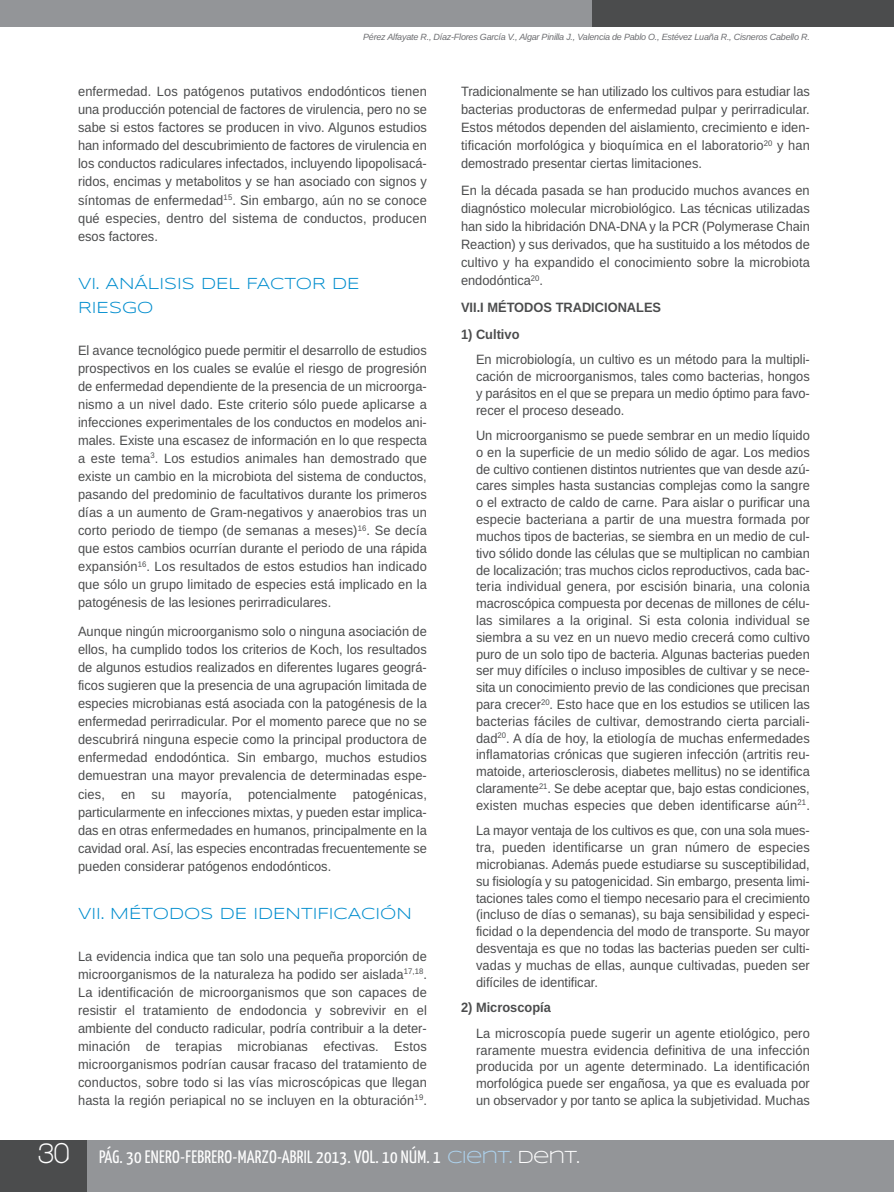
<style>
.page{position:relative;width:894px;height:1192px;background:#fff}
.page>*{position:absolute;margin:0;border:0;box-sizing:border-box;transform-origin:0 0}
.t1{font:18px "Yanone Kaffeesatz";letter-spacing:.015em;color:#fff}
.t2{font:16.5px/24px "Syncopate";color:#008dce}
.t3{font:13.5px/18px "Arimo";color:#4b4c4d;text-align:justify;scale:.95 1}
.t4{font:700 13.5px "Arimo";color:#4b4c4d;scale:.95 1}
.t5{font:italic 9px "Arimo";letter-spacing:-.025em;color:#6c6d70}
.s1{font-family:"Walkway";font-weight:700;font-size:30px}
.s2{font-family:"Syncopate";color:#add2ed}
.s3{font-family:"Syncopate"}
</style>
<div class="page">
<div style="left:0;top:1139px;width:893px;height:52px;background:#939598"></div>
<div style="left:0;top:0;width:600px;height:27px;background:#939598"></div>
<div style="left:593px;top:0;width:300px;height:27px;background:#4b4c4d"></div>
<div style="left:0;top:1139px;width:87px;height:52px;background:#4b4c4d"></div>
<p class="t5" style="left:363px;top:33px;width:448px">Pérez Alfayate R., Díaz-Flores García V., Algar Pinilla J., Valencia de Pablo O., Estévez Luaña R., Cisneros Cabello R.</p>
<p class="t3" style="left:78px;top:84px;width:368px">enfermedad. Los patógenos putativos endodónticos tienen una producción potencial de factores de virulencia, pero no se sabe si estos factores se producen in vivo. Algunos estudios han informado del descubrimiento de factores de virulencia en los conductos radiculares infectados, incluyendo lipopolisacá&shy;ridos, encimas y metabolitos y se han asociado con signos y síntomas de enfermedad<sup>15</sup>. Sin embargo, aún no se conoce qué especies, dentro del sistema de conductos, producen esos factores.</p>
<p class="t2" style="left:78px;top:271px;width:283px">VI. ANÁLISIS DEL FACTOR DE<br>RIESGO</p>
<p class="t3" style="left:78px;top:342px;width:369px">El avance tecnológico puede permitir el desarrollo de estudios prospectivos en los cuales se evalúe el riesgo de progresión de enfermedad dependiente de la presencia de un microorga&shy;nismo a un nivel dado. Este criterio sólo puede aplicarse a infecciones experimentales de los conductos en modelos ani&shy;males. Existe una escasez de información en lo que respecta a este tema<sup>3</sup>. Los estudios animales han demostrado que existe un cambio en la microbiota del sistema de conductos, pasando del predominio de facultativos durante los primeros días a un aumento de Gram-negativos y anaerobios tras un corto periodo de tiempo (de semanas a meses)<sup>16</sup>. Se decía que estos cambios ocurrían durante el periodo de una rápida expansión<sup>16</sup>. Los resultados de estos estudios han indicado que sólo un grupo limitado de especies está implicado en la patogénesis de las lesiones perirradiculares.</p>
<p class="t3" style="left:78px;top:623px;width:368px">Aunque ningún microorganismo solo o ninguna asociación de ellos, ha cumplido todos los criterios de Koch, los resultados de algunos estudios realizados en diferentes lugares geográ&shy;ficos sugieren que la presencia de una agrupación limitada de especies microbianas está asociada con la patogénesis de la enfermedad perirradicular. Por el momento parece que no se descubrirá ninguna especie como la principal productora de enfermedad endodóntica. Sin embargo, muchos estudios demuestran una mayor prevalencia de determinadas espe&shy;cies, en su mayoría, potencialmente patogénicas, particularmente en infecciones mixtas, y pueden estar implica&shy;das en otras enfermedades en humanos, principalmente en la cavidad oral. Así, las especies encontradas frecuentemente se pueden considerar patógenos endodónticos.</p>
<p class="t2" style="left:78px;top:900px;width:335px">VII. MÉTODOS DE IDENTIFICACIÓN</p>
<p class="t3" style="left:78px;top:948px;width:369px">La evidencia indica que tan solo una pequeña proporción de microorganismos de la naturaleza ha podido ser aislada<sup>17,18</sup>.<br>La identificación de microorganismos que son capaces de resistir el tratamiento de endodoncia y sobrevivir en el ambiente del conducto radicular, podría contribuir a la deter&shy;minación de terapias microbianas efectivas. Estos microorganismos podrían causar fracaso del tratamiento de conductos, sobre todo si las vías microscópicas que llegan hasta la región periapical no se incluyen en la obturación<sup>19</sup>.</p>
<p class="t3" style="left:461px;top:84px;width:369px">Tradicionalmente se han utilizado los cultivos para estudiar las bacterias productoras de enfermedad pulpar y perirradicular.<br>Estos métodos dependen del aislamiento, crecimiento e iden&shy;tificación morfológica y bioquímica en el laboratorio<sup>20</sup> y han demostrado presentar ciertas limitaciones.</p>
<p class="t3" style="left:461px;top:183px;width:368px">En la década pasada se han producido muchos avances en diagnóstico molecular microbiológico. Las técnicas utilizadas han sido la hibridación DNA-DNA y la PCR (Polymerase Chain Reaction) y sus derivados, que ha sustituido a los métodos de cultivo y ha expandido el conocimiento sobre la microbiota endodóntica<sup>20</sup>.</p>
<p class="t4" style="left:461px;top:302px;width:212px">VII.I MÉTODOS TRADICIONALES</p>
<p class="t4" style="left:461px;top:329px;width:63px">1) Cultivo</p>
<p class="t3" style="left:476px;top:352px;width:353px;line-height:16.8px">En microbiología, un cultivo es un método para la multipli&shy;cación de microorganismos, tales como bacterias, hongos y parásitos en el que se prepara un medio óptimo para favo&shy;recer el proceso deseado.</p>
<p class="t3" style="left:476px;top:428px;width:353px;line-height:16.8px">Un microorganismo se puede sembrar en un medio líquido o en la superficie de un medio sólido de agar. Los medios de cultivo contienen distintos nutrientes que van desde azú&shy;cares simples hasta sustancias complejas como la sangre o el extracto de caldo de carne. Para aislar o purificar una especie bacteriana a partir de una muestra formada por muchos tipos de bacterias, se siembra en un medio de cul&shy;tivo sólido donde las células que se multiplican no cambian de localización; tras muchos ciclos reproductivos, cada bac&shy;teria individual genera, por escisión binaria, una colonia macroscópica compuesta por decenas de millones de célu&shy;las similares a la original. Si esta colonia individual se siembra a su vez en un nuevo medio crecerá como cultivo puro de un solo tipo de bacteria. Algunas bacterias pueden ser muy difíciles o incluso imposibles de cultivar y se nece&shy;sita un conocimiento previo de las condiciones que precisan para crecer<sup>20</sup>. Esto hace que en los estudios se utilicen las bacterias fáciles de cultivar, demostrando cierta parciali&shy;dad<sup>20</sup>. A día de hoy, la etiología de muchas enfermedades inflamatorias crónicas que sugieren infección (artritis reu&shy;matoide, arteriosclerosis, diabetes mellitus) no se identifica claramente<sup>21</sup>. Se debe aceptar que, bajo estas condiciones, existen muchas especies que deben identificarse aún<sup>21</sup>.</p>
<p class="t3" style="left:476px;top:823px;width:353px;line-height:16.8px">La mayor ventaja de los cultivos es que, con una sola mues&shy;tra, pueden identificarse un gran número de especies microbianas. Además puede estudiarse su susceptibilidad, su fisiología y su patogenicidad. Sin embargo, presenta limi&shy;taciones tales como el tiempo necesario para el crecimiento (incluso de días o semanas), su baja sensibilidad y especi&shy;ficidad o la dependencia del modo de transporte. Su mayor desventaja es que no todas las bacterias pueden ser culti&shy;vadas y muchas de ellas, aunque cultivadas, pueden ser difíciles de identificar.</p>
<p class="t4" style="left:461px;top:1002px;width:96px">2) Microscopía</p>
<p class="t3" style="left:476px;top:1025px;width:353px;line-height:16.8px">La microscopía puede sugerir un agente etiológico, pero raramente muestra evidencia definitiva de una infección producida por un agente determinado. La identificación morfológica puede ser engañosa, ya que es evaluada por un observador y por tanto se aplica la subjetividad. Muchas</p>
<h1 class="t1" style="left:38px;top:1150px;width:543px"><span class="s1">30</span> PÁG. 30 ENERO-FEBRERO-MARZO-ABRIL 2013. VOL. 10 NÚM. 1 <span class="s2">CIENT.</span> <span class="s3">DENT.</span></h1>
</div>
